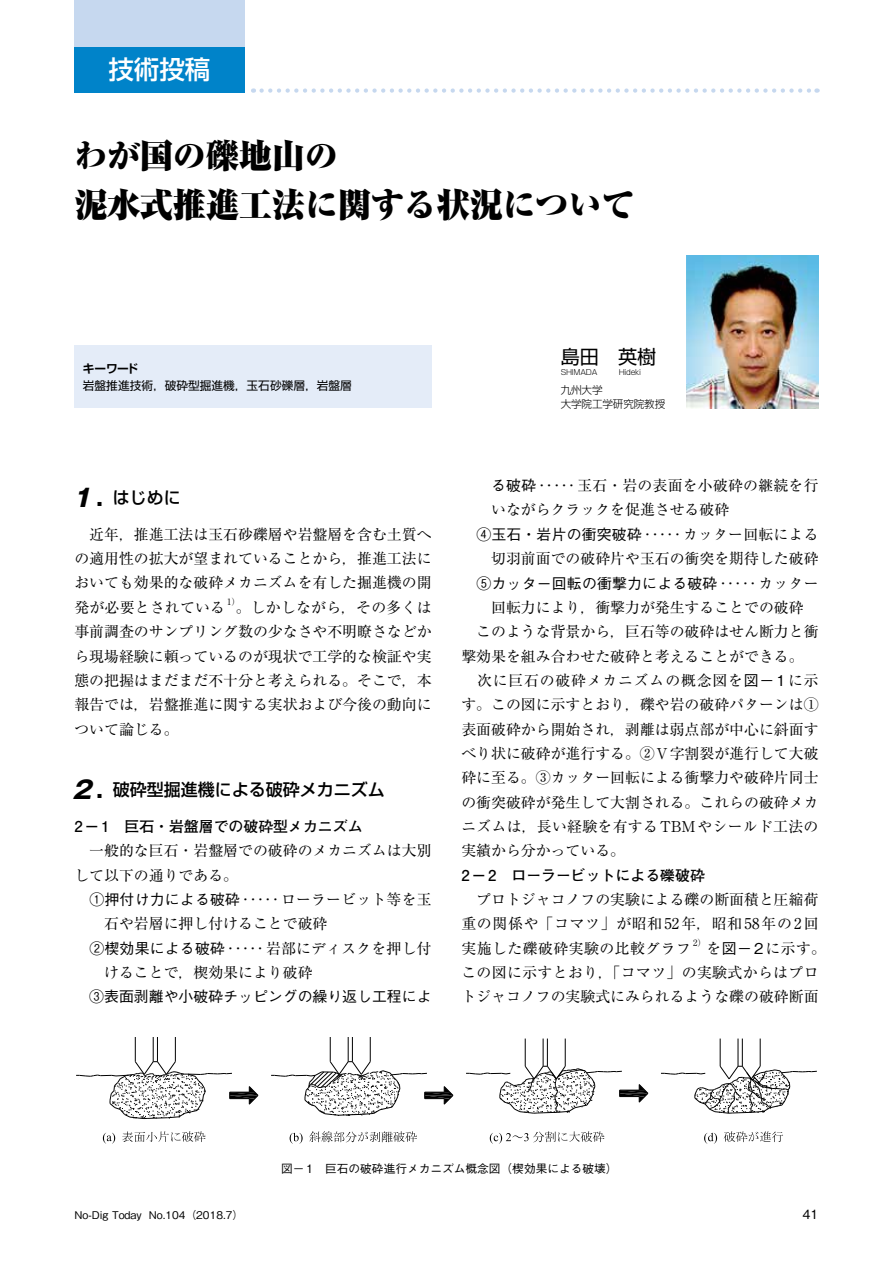
<style>
.page{position:relative;width:893px;height:1263px;background:#fff}
.page>*{position:absolute;margin:0;border:0;box-sizing:border-box;transform-origin:0 0}
.t1{font:900 33px/48.9px "Ryumin";color:#000}
.t2{font:500 25.5px "Shin Go Pro";color:#fff}
.t3{font:19.2px "Shin Go Pro";color:#000}
.t4{font:500 16.95px "Shin Go Pro";color:#000}
.t5{font:14.85px/24.3px "Ryumin Pro";color:#000;text-align:justify}
.t6{font:500 14.85px "Gothic BBB Pro";color:#000}
.t7{font:700 14.85px "Futo Go B101 Pro";color:#000}
.t8{font:500 12.75px "Gothic BBB Pro";color:#000}
.t9{font:500 11.7px "Gothic BBB Pro";color:#000}
.t10{font:11.7px "Shin Go Pro";color:#000}
.t11{font:700 11.7px "Shin Go De";letter-spacing:-.04em;color:#000}
.t12{font:500 10.65px "Gothic BBB Pro";color:#000}
.t13{font:300 10.65px/13.8px "Shin Go Pro";letter-spacing:-.015em;color:#000}
.t14{font:8.7px "Ryumin Pro";color:#000}
.t15{font:300 7.5px "Shin Go Pro";letter-spacing:-.03em;color:#000}
.s1{font-family:"Gothic MB101";font-weight:700;font-style:italic;font-size:24.45px}
.s2{font-family:"Gothic MB101";font-weight:700;font-size:22.35px}
.s3{font-family:"Gothic BBB Pro";font-weight:500}
.s4{font-family:"Ryumin Pro";font-weight:400}
</style>
<div class="page">
<svg style="left:74px;top:0;width:743px;height:409px"></svg>
<svg style="left:103px;top:1133px;width:12px;height:10px"></svg>
<svg style="left:122px;top:1131px;width:84px;height:11px"></svg>
<svg style="left:290px;top:1133px;width:13px;height:11px"></svg>
<svg style="left:309px;top:1131px;width:108px;height:11px"></svg>
<svg style="left:76px;top:1038px;width:183px;height:81px"></svg>
<svg style="left:271px;top:1038px;width:183px;height:78px"></svg>
<svg style="left:466px;top:1038px;width:183px;height:76px"></svg>
<svg style="left:661px;top:1038px;width:156px;height:76px"></svg>
<svg style="left:490px;top:1131px;width:114px;height:13px"></svg>
<svg style="left:704px;top:1133px;width:13px;height:11px"></svg>
<svg style="left:724px;top:1131px;width:59px;height:11px"></svg>
<h2 class="t2" style="left:108px;top:49px;width:104px">技術投稿</h2>
<h1 class="t1" style="left:74px;top:129px;width:562px">わが国の礫地山の<br>泥水式推進工法に関する状況について</h1>
<p class="t3" style="left:561px;top:341px;width:97px">島田　英樹</p>
<p class="t13" style="left:561px;top:382px;width:106px">九州大学<br>大学院工学研究院教授</p>
<p class="t11" style="left:83px;top:361px;width:57px">キーワード</p>
<p class="t15" style="left:561px;top:366px;width:82px">SHIMADA　　 Hideki</p>
<p class="t10" style="left:83px;top:376px;width:270px">岩盤推進技術，破砕型掘進機，玉石砂礫層，岩盤層</p>
<p class="t4" style="left:72px;top:484px;width:110px"><span class="s1">1</span><span class="s2">.</span> はじめに</p>
<p class="t5" style="left:74px;top:521px;width:359px">　近年，推進工法は玉石砂礫層や岩盤層を含む土質への適用性の拡大が望まれていることから，推進工法においても効果的な破砕メカニズムを有した掘進機の開発が必要とされている</p>
<p class="t14" style="left:227px;top:595px;width:15px">1）</p>
<p class="t5" style="left:74px;top:594px;width:359px;text-indent:161px">。しかしながら，その多くは事前調査のサンプリング数の少なさや不明瞭さなどから現場経験に頼っているのが現状で工学的な検証や実態の把握はまだまだ不十分と考えられる。そこで，本報告では，岩盤推進に関する実状および今後の動向について論じる。</p>
<p class="t4" style="left:72px;top:776px;width:314px"><span class="s1">2</span><span class="s2">.</span> 破砕型掘進機による破砕メカニズム</p>
<p class="t7" style="left:74px;top:814px;width:290px">2− 1　巨石・岩盤層での破砕型メカニズム</p>
<p class="t5" style="left:74px;top:837px;width:359px">　一般的な巨石・岩盤層での破砕のメカニズムは大別して以下の通りである。</p>
<p class="t5" style="left:89px;top:886px;width:344px"><span class="s3">①押付け力による破砕</span>･････ローラービット等を玉</p>
<p class="t5" style="left:104px;top:910px;width:225px">石や岩層に押し付けることで破砕</p>
<p class="t5" style="left:89px;top:935px;width:344px"><span class="s3">②楔効果による破砕</span>･････岩部にディスクを押し付</p>
<p class="t5" style="left:104px;top:959px;width:210px">けることで，楔効果により破砕</p>
<p class="t6" style="left:89px;top:985px;width:344px">③表面剥離や小破砕チッピングの繰り返し工程によ</p>
<p class="t5" style="left:491px;top:472px;width:329px"><span class="s3">る破砕</span>･････玉石・岩の表面を小破砕の継続を行</p>
<p class="t5" style="left:491px;top:497px;width:240px">いながらクラックを促進させる破砕</p>
<p class="t5" style="left:476px;top:521px;width:344px"><span class="s3">④玉石・岩片の衝突破砕</span>･････カッター回転による</p>
<p class="t5" style="left:491px;top:545px;width:329px">切羽前面での破砕片や玉石の衝突を期待した破砕</p>
<p class="t6" style="left:476px;top:571px;width:344px">⑤カッター回転の衝撃力による破砕<span class="s4">･････カッター</span></p>
<p class="t5" style="left:461px;top:594px;width:359px;text-align:left;text-indent:30px">回転力により，衝撃力が発生することでの破砕　このような背景から，巨石等の破砕はせん断力と衝撃効果を組み合わせた破砕と考えることができる。　次に巨石の破砕メカニズムの概念図を<span class="s3">図−1</span>に示す。この図に示すとおり，礫や岩の破砕パターンは①表面破砕から開始され，剥離は弱点部が中心に斜面すべり状に破砕が進行する。②V字割裂が進行して大破砕に至る。③カッター回転による衝撃力や破砕片同士の衝突破砕が発生して大割される。これらの破砕メカニズムは，長い経験を有するTBMやシールド工法の実績から分かっている。</p>
<p class="t7" style="left:461px;top:863px;width:245px">2− 2　ローラービットによる礫破砕</p>
<p class="t5" style="left:461px;top:886px;width:359px">　プロトジャコノフの実験による礫の断面積と圧縮荷重の関係や「コマツ」が昭和52年，昭和58年の2回実施した礫破砕実験の比較グラフ</p>
<p class="t14" style="left:693px;top:936px;width:15px">2）</p>
<p class="t5" style="left:461px;top:935px;width:366px;text-align:left;text-indent:245px">を<span class="s3">図−2</span>に示す。この図に示すとおり，「コマツ」の実験式からはプロトジャコノフの実験式にみられるような礫の破砕断面</p>
<p class="t9" style="left:281px;top:1159px;width:338px">図−1　巨石の破砕進行メカニズム概念図（楔効果による破壊）</p>
<p class="t12" style="left:74px;top:1206px;width:170px">No-Dig Today No.104（2018.7）</p>
<p class="t8" style="left:802px;top:1204px;width:18px">41</p>
</div>
